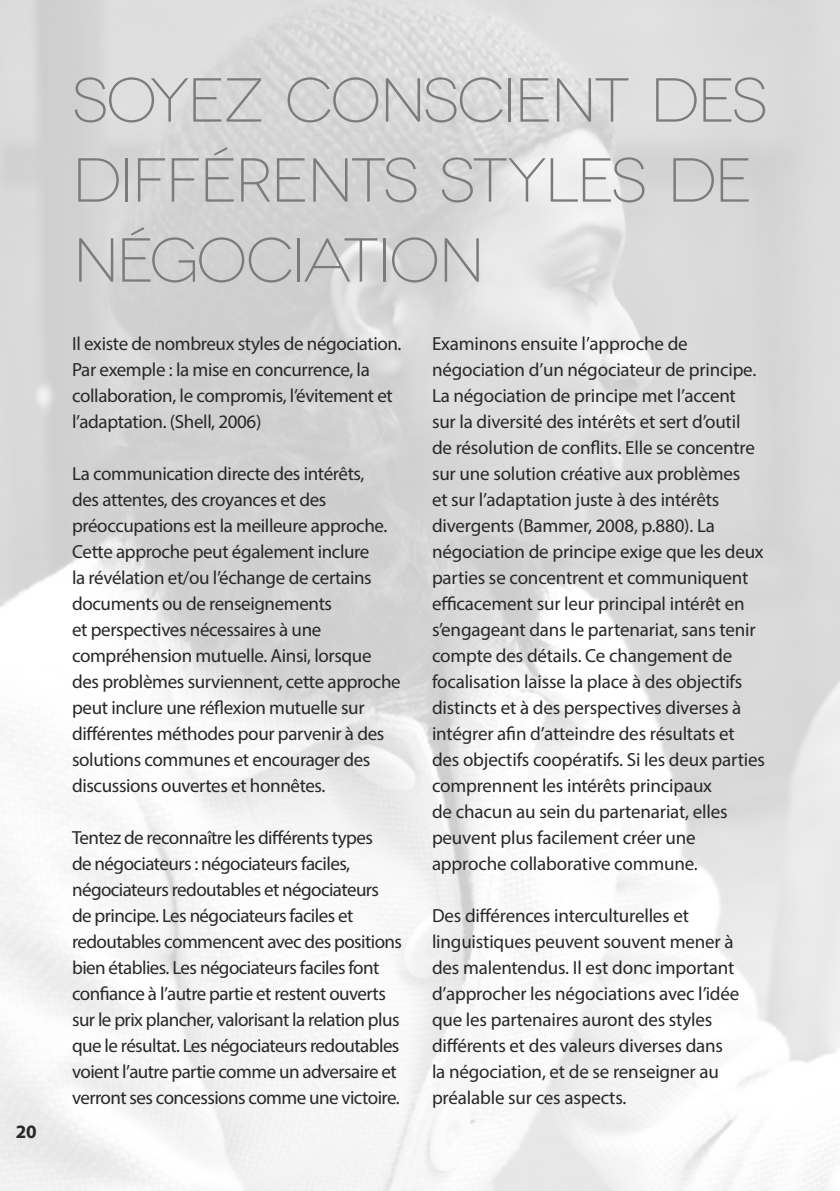
<style>
.page{position:relative;width:840px;height:1191px;background:#fff}
.page>*{position:absolute;margin:0;border:0;box-sizing:border-box;transform-origin:0 0}
.t1{font:300 expanded 62px/80px "Novecento";letter-spacing:-.04em;color:#7b7b7b}
.t2{font:19px/26px "Myriad Pro";letter-spacing:-.02em;color:#282828}
.t3{font:700 19px "Myriad Pro";color:#282828}
</style>
<div class="page">
<p class="t3" style="left:16px;top:1118px;width:22px">20</p>
<h1 class="t1" style="left:72px;top:61px;width:697px">SOYEZ CONSCIENT DES<br>DIFFÉRENTS STYLES DE<br>NÉGOCIATION</h1>
<p class="t2" style="left:72px;top:331px;width:331px">Il existe de nombreux styles de négociation.<br>Par exemple : la mise en concurrence, la collaboration, le compromis, l’évitement et l’adaptation. (Shell, 2006)</p>
<p class="t2" style="left:72px;top:461px;width:330px">La communication directe des intérêts,<br>des attentes, des croyances et des préoccupations est la meilleure approche.<br>Cette approche peut également inclure<br>la révélation et/ou l’échange de certains documents ou de renseignements<br>et perspectives nécessaires à une compréhension mutuelle. Ainsi, lorsque des problèmes surviennent, cette approche peut inclure une réflexion mutuelle sur différentes méthodes pour parvenir à des solutions communes et encourager des discussions ouvertes et honnêtes.</p>
<p class="t2" style="left:72px;top:824px;width:331px">Tentez de reconnaître les différents types<br>de négociateurs : négociateurs faciles, négociateurs redoutables et négociateurs de principe. Les négociateurs faciles et redoutables commencent avec des positions bien établies. Les négociateurs faciles font confiance à l’autre partie et restent ouverts sur le prix plancher, valorisant la relation plus que le résultat. Les négociateurs redoutables voient l’autre partie comme un adversaire et verront ses concessions comme une victoire.</p>
<p class="t2" style="left:432px;top:330px;width:334px">Examinons ensuite l’approche de négociation d’un négociateur de principe.<br>La négociation de principe met l’accent<br>sur la diversité des intérêts et sert d’outil de résolution de conflits. Elle se concentre sur une solution créative aux problèmes<br>et sur l’adaptation juste à des intérêts divergents (Bammer, 2008, p.880). La négociation de principe exige que les deux parties se concentrent et communiquent efficacement sur leur principal intérêt en s’engageant dans le partenariat, sans tenir compte des détails. Ce changement de focalisation laisse la place à des objectifs distincts et à des perspectives diverses à intégrer afin d’atteindre des résultats et des objectifs coopératifs. Si les deux parties comprennent les intérêts principaux<br>de chacun au sein du partenariat, elles peuvent plus facilement créer une approche collaborative commune.</p>
<p class="t2" style="left:432px;top:902px;width:309px">Des différences interculturelles et linguistiques peuvent souvent mener à des malentendus. Il est donc important d’approcher les négociations avec l’idée que les partenaires auront des styles différents et des valeurs diverses dans la négociation, et de se renseigner au préalable sur ces aspects.</p>
</div>
